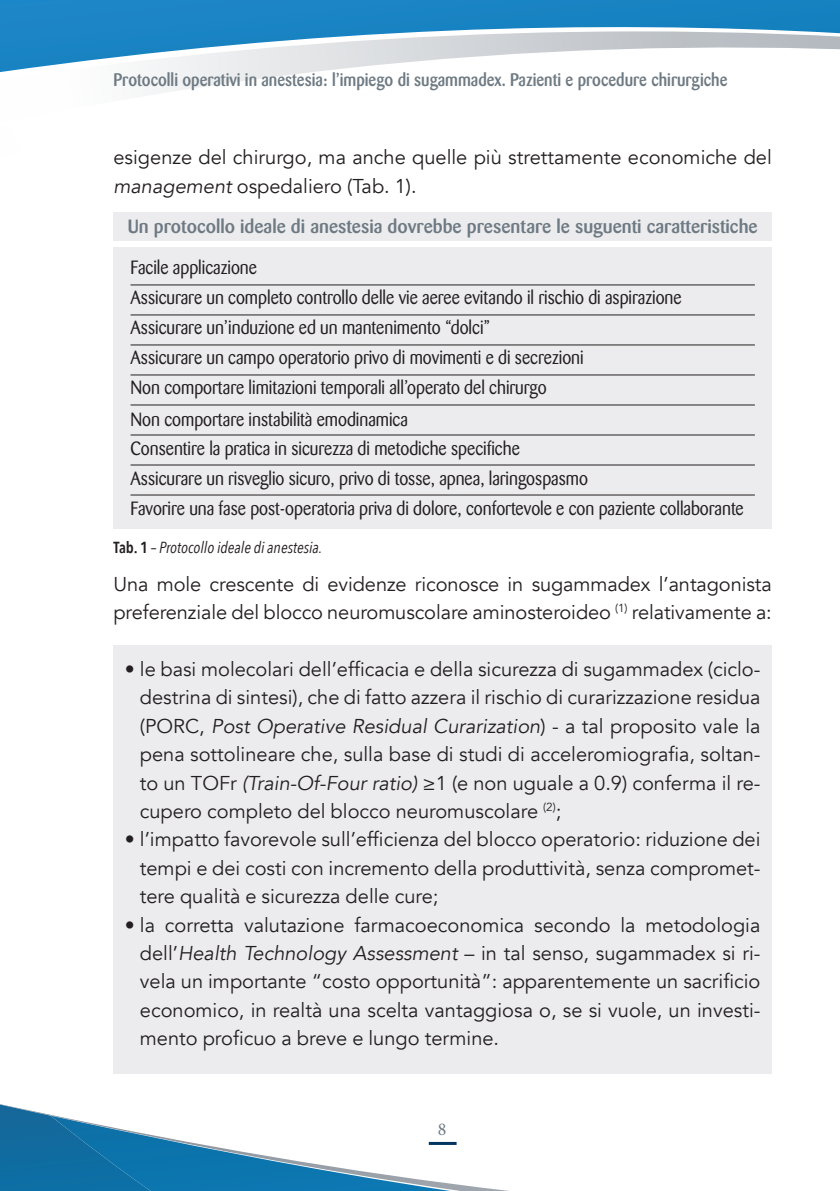
<style>
.page{position:relative;width:840px;height:1191px;background:#fff}
.page>*{position:absolute;margin:0;border:0;box-sizing:border-box;transform-origin:0 0}
.Testo{font:20px/28.4px "Avenir";color:#231f20;text-align:justify}
.t1{font:19px "Barmeno";color:#231f20;scale:.9 1}
.t2{font:500 19px "Barmeno";color:#6e7a83}
.t3{font:500 18px "Barmeno";color:#6e7a83;scale:.9 1}
.t4{font:18px "Minion Pro";color:#6e7a83}
.Testo-2{font:italic 16px "Avenir Next Condensed";color:#231f20}
.s1{font-style:italic}
.s2{font-weight:600;font-style:normal}
</style>
<div class="page">
<div style="left:113px;top:645px;width:658px;height:428px;background:#ececee"></div>
<svg style="left:152px;top:72px;width:159px;height:22px"></svg>
<svg style="left:0;top:0;width:839px;height:72px"></svg>
<svg style="left:150px;top:1134px;width:359px;height:57px"></svg>
<img style="left:0;top:1104px;width:150px;height:87px">
<div style="left:113px;top:213px;width:658px;height:28px;background:#ececee"></div>
<div style="left:113px;top:247px;width:658px;height:282px;background:#ececee"></div>
<hr style="left:130px;top:284px;width:624px;height:1px;background:#231f20">
<hr style="left:130px;top:314px;width:624px;height:1px;background:#231f20">
<hr style="left:130px;top:344px;width:624px;height:1px;background:#231f20">
<hr style="left:130px;top:374px;width:624px;height:1px;background:#231f20">
<hr style="left:130px;top:404px;width:624px;height:1px;background:#231f20">
<hr style="left:130px;top:434px;width:624px;height:1px;background:#231f20">
<hr style="left:130px;top:464px;width:624px;height:1px;background:#231f20">
<hr style="left:130px;top:494px;width:624px;height:1px;background:#231f20">
<p class="t3" style="left:113px;top:69px;width:683px">Protocolli operativi in anestesia: l’impiego di sugammadex. Pazienti e procedure chirurgiche</p>
<p class="Testo" style="left:113px;top:144px;width:659px">esigenze del chirurgo, ma anche quelle più strettamente economiche del <span class="s1">management</span> ospedaliero (Tab. 1).</p>
<p class="t2" style="left:128px;top:215px;width:631px">Un protocollo ideale di anestesia dovrebbe presentare le suguenti caratteristiche</p>
<p class="t1" style="left:130px;top:257px;width:142px">Facile applicazione</p>
<p class="t1" style="left:130px;top:287px;width:613px">Assicurare un completo controllo delle vie aeree evitando il rischio di aspirazione</p>
<p class="t1" style="left:130px;top:317px;width:401px">Assicurare un’induzione ed un mantenimento “dolci”</p>
<p class="t1" style="left:130px;top:347px;width:505px">Assicurare un campo operatorio privo di movimenti e di secrezioni</p>
<p class="t1" style="left:130px;top:377px;width:463px">Non comportare limitazioni temporali all’operato del chirurgo</p>
<p class="t1" style="left:130px;top:409px;width:309px">Non comportare instabilità emodinamica</p>
<p class="t1" style="left:130px;top:437px;width:434px">Consentire la pratica in sicurezza di metodiche specifiche</p>
<p class="t1" style="left:130px;top:467px;width:509px">Assicurare un risveglio sicuro, privo di tosse, apnea, laringospasmo</p>
<p class="t1" style="left:130px;top:497px;width:682px">Favorire una fase post-operatoria priva di dolore, confortevole e con paziente collaborante</p>
<p class="Testo-2" style="left:113px;top:537px;width:210px"><span class="s2">Tab. 1</span> – Protocollo ideale di anestesia.</p>
<p class="Testo" style="left:113px;top:570px;width:659px">Una mole crescente di evidenze riconosce in sugammadex l’antagonista preferenziale del blocco neuromuscolare aminosteroideo <sup>(1)</sup> relativamente a:</p>
<p class="Testo" style="left:140px;top:655px;width:622px;text-indent:-15px">• le basi molecolari dell’efficacia e della sicurezza di sugammadex (ciclo&shy;destrina di sintesi), che di fatto azzera il rischio di curarizzazione residua (PORC, <span class="s1">Post Operative Residual Curarization</span>) - a tal proposito vale la pena sottolineare che, sulla base di studi di acceleromiografia, soltan&shy;to un TOFr <span class="s1">(Train-Of-Four ratio)</span> ≥1 (e non uguale a 0.9) conferma il re&shy;cupero completo del blocco neuromuscolare <sup>(2)</sup>;</p>
<p class="Testo" style="left:140px;top:825px;width:621px;text-indent:-15px">• l’impatto favorevole sull’efficienza del blocco operatorio: riduzione dei tempi e dei costi con incremento della produttività, senza compromet&shy;tere qualità e sicurezza delle cure;</p>
<p class="Testo" style="left:140px;top:911px;width:621px;text-indent:-15px">• la corretta valutazione farmacoeconomica secondo la metodologia dell’<span class="s1">Health Technology Assessment</span> – in tal senso, sugammadex si ri&shy;vela un importante “costo opportunità”: apparentemente un sacrificio economico, in realtà una scelta vantaggiosa o, se si vuole, un investi&shy;mento proficuo a breve e lungo termine.</p>
<p class="t4" style="left:437px;top:1117px;width:10px">8</p>
</div>
